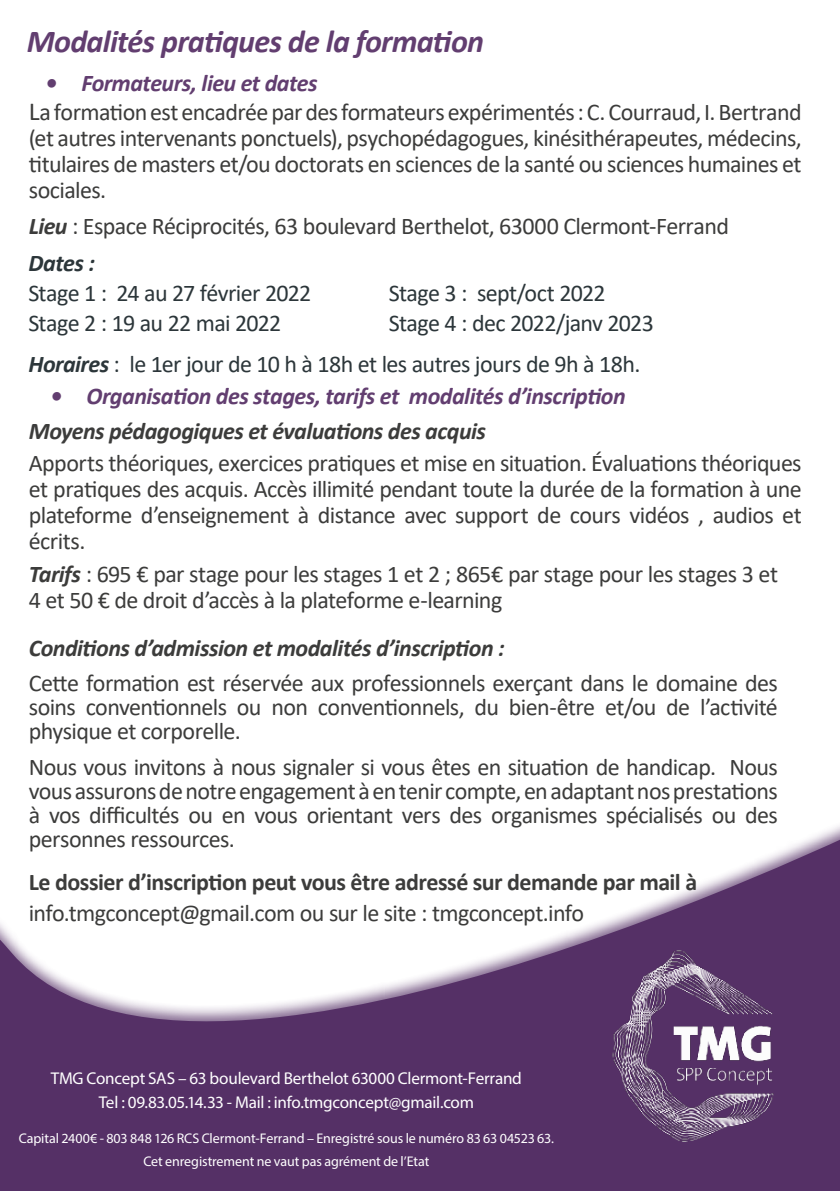
<style>
.page{position:relative;width:840px;height:1191px;background:#fff}
.page>*{position:absolute;margin:0;border:0;box-sizing:border-box;transform-origin:0 0}
.t1{font:italic 700 32px "Calibri";letter-spacing:-.02em;color:#623e70}
.t2{font:24px/26px "Calibri";letter-spacing:-.025em;color:#3c3c3b;text-align:justify}
.t3{font:24px/41.4px "Calibri";letter-spacing:-.025em;color:#2c363a}
.t4{font:italic 700 24px "Calibri";letter-spacing:-.02em;color:#3c3c3b}
.t5{font:italic 700 24px "Calibri";letter-spacing:-.02em;color:#623e70}
.t6{font:700 24px "Calibri";letter-spacing:-.02em;color:#3c3c3b}
.t7{font:italic 700 24px "Calibri";letter-spacing:-.02em;color:#2c363a}
.t8{font:17.2px/23.4px "Myriad Pro";letter-spacing:-.015em;color:#fff;text-align:center}
.t9{font:14px/23.4px "Myriad Pro";letter-spacing:-.005em;color:#fff;text-align:center}
.s1{font-size:26px}
.s2{font-weight:700;font-style:italic}
</style>
<div class="page">
<svg style="left:0;top:826px;width:839px;height:365px;fill:#553066"></svg>
<img style="left:584px;top:937px;width:217px;height:217px">
<h1 class="t1" style="left:27px;top:19px;width:458px">Modalités pratiques de la formation</h1>
<p class="t5" style="left:45px;top:66px;width:273px">• Formateurs, lieu et dates</p>
<p class="t2" style="left:29px;top:99px;width:774px"><span class="s1">L</span>a formation est encadrée par des formateurs expérimentés : C. Courraud, I. Bertrand (et autres intervenants ponctuels), psychopédagogues, kinésithérapeutes, médecins, titulaires de masters et/ou doctorats en sciences de la santé ou sciences humaines et sociales.</p>
<p class="t2" style="left:29px;top:212px;width:701px"><span class="s2">Lieu</span> : Espace Réciprocités, 63 boulevard Berthelot, 63000 Clermont-Ferrand</p>
<p class="t7" style="left:28px;top:246px;width:68px">Dates :</p>
<p class="t3" style="left:28px;top:271px;width:284px">Stage 1 : 24 au 27 février 2022</p>
<p class="t3" style="left:388px;top:271px;width:218px">Stage 3 : sept/oct 2022</p>
<p class="t3" style="left:28px;top:301px;width:254px">Stage 2 : 19 au 22 mai 2022</p>
<p class="t3" style="left:28px;top:301px;width:626px;text-indent:360px">Stage 4 : dec 2022/janv 2023<br><span class="s2">Horaires</span> : le 1er jour de 10 h à 18h et les autres jours de 9h à 18h.</p>
<p class="t5" style="left:50px;top:379px;width:576px">• Organisation des stages, tarifs et modalités d’inscription</p>
<p class="t4" style="left:29px;top:414px;width:458px">Moyens pédagogiques et évaluations des acquis</p>
<p class="t2" style="left:29px;top:449px;width:774px">Apports théoriques, exercices pratiques et mise en situation. Évaluations théoriques et pratiques des acquis. Accès illimité pendant toute la durée de la formation à une plateforme d’enseignement à distance avec support de cours vidéos , audios et écrits.</p>
<p class="t2" style="left:29px;top:560px;width:750px"><span class="s2">Tarifs</span> : 695 € par stage pour les stages 1 et 2 ; 865€ par stage pour les stages 3 et<br>4 et 50 € de droit d’accès à la plateforme e-learning</p>
<p class="t4" style="left:29px;top:631px;width:477px">Conditions d’admission et modalités d’inscription :</p>
<p class="t2" style="left:29px;top:671px;width:750px;line-height:24px">Cette formation est réservée aux professionnels exerçant dans le domaine des soins conventionnels ou non conventionnels, du bien-être et/ou de l’activité physique et corporelle.</p>
<p class="t2" style="left:29px;top:754px;width:750px;line-height:24px">Nous vous invitons à nous signaler si vous êtes en situation de handicap. Nous vous assurons de notre engagement à en tenir compte, en adaptant nos prestations à vos difficultés ou en vous orientant vers des organismes spécialisés ou des personnes ressources.</p>
<p class="t6" style="left:29px;top:865px;width:669px">Le dossier d’inscription peut vous être adressé sur demande par mail à</p>
<p class="t2" style="left:29px;top:900px;width:556px">info.tmgconcept@gmail.com ou sur le site : tmgconcept.info</p>
<p class="t8" style="left:51px;top:1066px;width:472px">TMG Concept SAS – 63 boulevard Berthelot 63000 Clermont-Ferrand<br>Tel : 09.83.05.14.33 - Mail : info.tmgconcept@gmail.com</p>
<p class="t9" style="left:19px;top:1126px;width:536px">Capital 2400€ - 803 848 126 RCS Clermont-Ferrand – Enregistré sous le numéro 83 63 04523 63.<br>Cet enregistrement ne vaut pas agrément de l’Etat</p>
</div>
